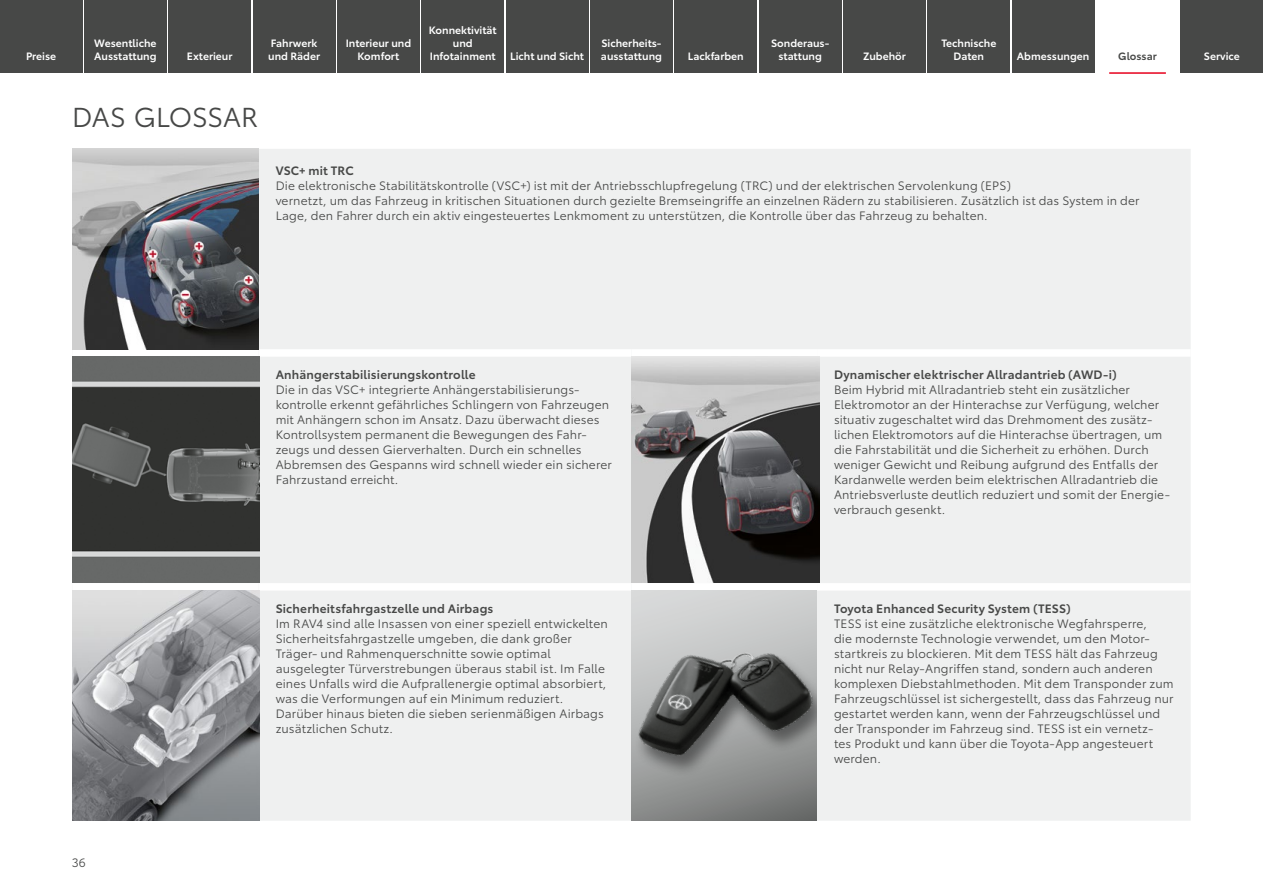
<style>
.page{position:relative;width:1263px;height:893px;background:#fff}
.page>*{position:absolute;margin:0;border:0;box-sizing:border-box;transform-origin:0 0}
._1_Headline{font:27px "Toyota Type";letter-spacing:-.01em;color:#474847}
._1_Glossar_Copy{font:12px/15px "Toyota Type";letter-spacing:.01em;color:#474847}
._1_Glossar_Head{font:600 12px "Toyota Type";letter-spacing:.015em;color:#474847}
._1_Verlinkung{font:600 10.5px/12.6px "Toyota Type";color:#fff;text-align:center}
._1_Verlinkung_aktuell{font:600 10.5px "Toyota Type";color:#474847}
</style>
<div class="page">
<div style="left:72px;top:149px;width:1119px;height:672px;background:#eff0f0"></div>
<div style="left:72px;top:349px;width:187px;height:8px;background:#fff"></div>
<div style="left:259px;top:349px;width:372px;height:8px;background:#fff"></div>
<div style="left:631px;top:349px;width:186px;height:8px;background:#fff"></div>
<div style="left:817px;top:349px;width:374px;height:8px;background:#fff"></div>
<div style="left:72px;top:583px;width:187px;height:8px;background:#fff"></div>
<div style="left:259px;top:583px;width:372px;height:8px;background:#fff"></div>
<div style="left:631px;top:583px;width:186px;height:8px;background:#fff"></div>
<div style="left:817px;top:583px;width:374px;height:8px;background:#fff"></div>
<img style="left:72px;top:149px;width:187px;height:200px">
<img style="left:72px;top:357px;width:188px;height:225px">
<img style="left:631px;top:357px;width:188px;height:225px">
<img style="left:72px;top:591px;width:188px;height:229px">
<div style="left:631px;top:591px;width:185px;height:230px;background:linear-gradient(to right,#909190,#6c6e6d)"></div>
<img style="left:631px;top:591px;width:185px;height:202px">
<div style="left:0;top:0;width:82px;height:72px;background:#474847"></div>
<div style="left:84px;top:0;width:83px;height:72px;background:#474847"></div>
<div style="left:169px;top:0;width:82px;height:72px;background:#474847"></div>
<div style="left:253px;top:0;width:82px;height:72px;background:#474847"></div>
<div style="left:337px;top:0;width:83px;height:72px;background:#474847"></div>
<div style="left:422px;top:0;width:82px;height:72px;background:#474847"></div>
<div style="left:506px;top:0;width:82px;height:72px;background:#474847"></div>
<div style="left:590px;top:0;width:83px;height:72px;background:#474847"></div>
<div style="left:675px;top:0;width:82px;height:72px;background:#474847"></div>
<div style="left:759px;top:0;width:82px;height:72px;background:#474847"></div>
<div style="left:843px;top:0;width:83px;height:72px;background:#474847"></div>
<div style="left:928px;top:0;width:82px;height:72px;background:#474847"></div>
<div style="left:1012px;top:0;width:82px;height:72px;background:#474847"></div>
<hr style="left:1109px;top:72px;width:57px;height:2px;background:#e7001d">
<div style="left:1181px;top:0;width:82px;height:72px;background:#474847"></div>
<p class="_1_Verlinkung" style="left:26px;top:49px;width:32px">Preise</p>
<p class="_1_Verlinkung" style="left:94px;top:36px;width:64px;text-align:left">Wesentliche<br>Ausstattung</p>
<p class="_1_Verlinkung" style="left:187px;top:49px;width:47px">Exterieur</p>
<p class="_1_Verlinkung" style="left:268px;top:36px;width:53px;text-align:left">Fahrwerk und Räder</p>
<p class="_1_Verlinkung" style="left:346px;top:36px;width:67px">Interieur und<br>Komfort</p>
<p class="_1_Verlinkung" style="left:429px;top:23px;width:69px">Konnektivität und<br>Infotainment</p>
<p class="_1_Verlinkung" style="left:510px;top:49px;width:75px">Licht und Sicht</p>
<p class="_1_Verlinkung" style="left:601px;top:36px;width:63px;text-align:left">Sicherheits&shy;ausstattung</p>
<p class="_1_Verlinkung" style="left:688px;top:49px;width:57px">Lackfarben</p>
<p class="_1_Verlinkung" style="left:771px;top:36px;width:59px">Sonderaus&shy;stattung</p>
<p class="_1_Verlinkung" style="left:863px;top:49px;width:44px">Zubehör</p>
<p class="_1_Verlinkung" style="left:941px;top:36px;width:56px">Technische<br>Daten</p>
<p class="_1_Verlinkung" style="left:1017px;top:49px;width:74px">Abmessungen</p>
<p class="_1_Verlinkung_aktuell" style="left:1118px;top:48px;width:40px">Glossar</p>
<p class="_1_Verlinkung" style="left:1204px;top:49px;width:37px">Service</p>
<p class="_1_Headline" style="left:72px;top:97px;width:187px">DAS GLOSSAR</p>
<p class="_1_Glossar_Head" style="left:276px;top:161px;width:79px">VSC+ mit TRC</p>
<p class="_1_Glossar_Copy" style="left:276px;top:177px;width:865px">Die elektronische Stabilitätskontrolle (VSC+) ist mit der Antriebsschlupfregelung (TRC) und der elektrischen Servolenkung (EPS)<br>vernetzt, um das Fahrzeug in kritischen Situationen durch gezielte Bremseingriffe an einzelnen Rädern zu stabilisieren. Zusätzlich ist das System in der<br>Lage, den Fahrer durch ein aktiv eingesteuertes Lenkmoment zu unterstützen, die Kontrolle über das Fahrzeug zu behalten.</p>
<p class="_1_Glossar_Copy" style="left:72px;top:855px;width:15px">36</p>
<p class="_1_Glossar_Head" style="left:276px;top:365px;width:201px">Anhängerstabilisierungskontrolle</p>
<p class="_1_Glossar_Copy" style="left:276px;top:381px;width:338px">Die in das VSC+ integrierte Anhängerstabilisierungs&shy;kontrolle erkennt gefährliches Schlingern von Fahrzeugen mit Anhängern schon im Ansatz. Dazu überwacht dieses Kontrollsystem permanent die Bewegungen des Fahr&shy;zeugs und dessen Gierverhalten. Durch ein schnelles Abbremsen des Gespanns wird schnell wieder ein sicherer Fahrzustand erreicht.</p>
<p class="_1_Glossar_Head" style="left:276px;top:599px;width:219px">Sicherheitsfahrgastzelle und Airbags</p>
<p class="_1_Glossar_Copy" style="left:276px;top:615px;width:334px">Im RAV4 sind alle Insassen von einer speziell entwickelten Sicherheitsfahrgastzelle umgeben, die dank großer Träger- und Rahmenquerschnitte sowie optimal ausgelegter Türverstrebungen überaus stabil ist. Im Falle eines Unfalls wird die Aufprallenergie optimal absorbiert, was die Verformungen auf ein Minimum reduziert.<br>Darüber hinaus bieten die sieben serienmäßigen Airbags zusätzlichen Schutz.</p>
<p class="_1_Glossar_Head" style="left:834px;top:365px;width:284px">Dynamischer elektrischer Allradantrieb (AWD-i)</p>
<p class="_1_Glossar_Copy" style="left:834px;top:381px;width:337px">Beim Hybrid mit Allradantrieb steht ein zusätzlicher Elektromotor an der Hinterachse zur Verfügung, welcher situativ zugeschaltet wird das Drehmoment des zusätz&shy;lichen Elektromotors auf die Hinterachse übertragen, um die Fahrstabilität und die Sicherheit zu erhöhen. Durch weniger Gewicht und Reibung aufgrund des Entfalls der Kardanwelle werden beim elektrischen Allradantrieb die Antriebsverluste deutlich reduziert und somit der Energie&shy;verbrauch gesenkt.</p>
<p class="_1_Glossar_Head" style="left:834px;top:599px;width:238px">Toyota Enhanced Security System (TESS)</p>
<p class="_1_Glossar_Copy" style="left:834px;top:615px;width:341px">TESS ist eine zusätzliche elektronische Wegfahrsperre,<br>die modernste Technologie verwendet, um den Motor&shy;startkreis zu blockieren. Mit dem TESS hält das Fahrzeug nicht nur Relay-Angriffen stand, sondern auch anderen komplexen Diebstahlmethoden. Mit dem Transponder zum Fahrzeugschlüssel ist sichergestellt, dass das Fahrzeug nur gestartet werden kann, wenn der Fahrzeugschlüssel und der Transponder im Fahrzeug sind. TESS ist ein vernetz-<br>tes Produkt und kann über die Toyota-App angesteuert werden.</p>
</div>
